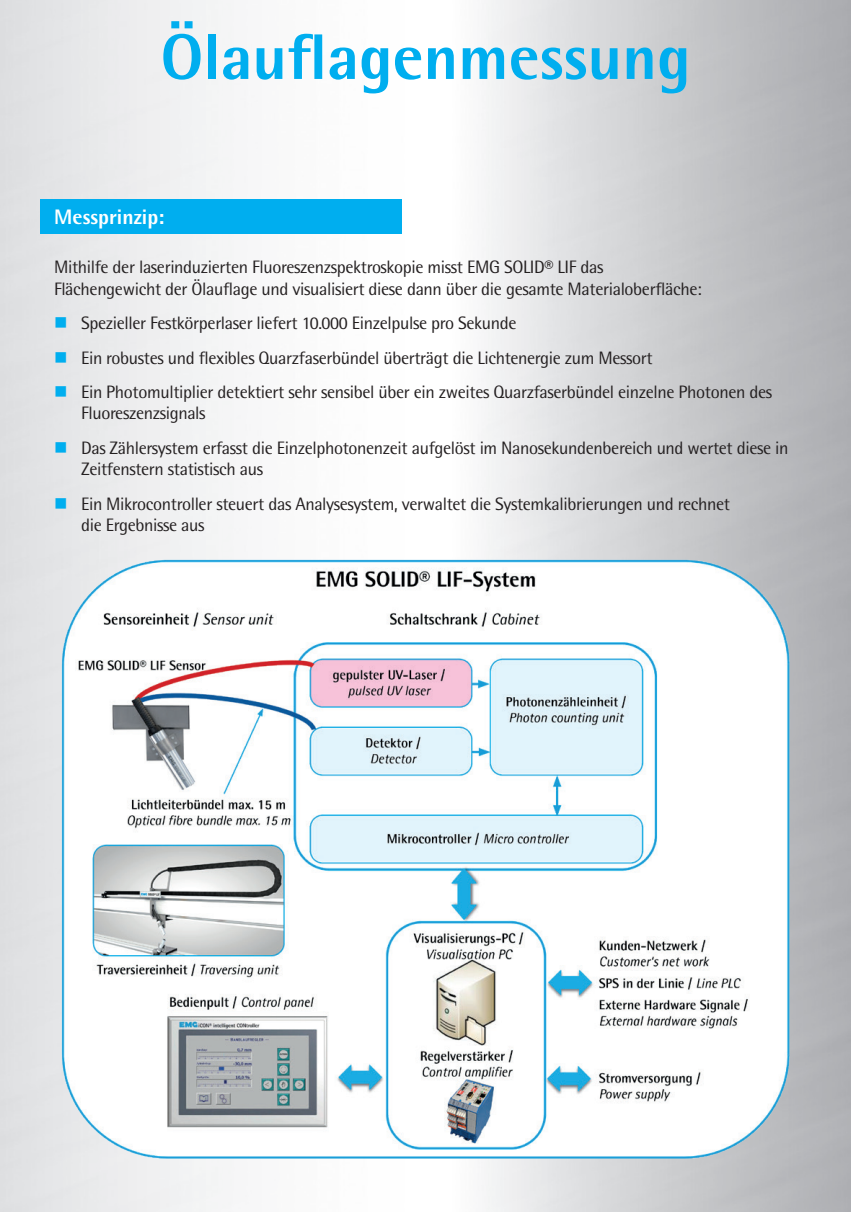
<style>
.page{position:relative;width:851px;height:1212px;background:#fff}
.page>*{position:absolute;margin:0;border:0;box-sizing:border-box;transform-origin:0 0}
.t1{font:800 64.5px "Rotis Semi Sans";color:#00aeef}
.t2{font:800 21px "Rotis Semi Sans";color:#fff}
.t3{font:18px/34.3px "Rotis Semi Sans";letter-spacing:-.02em;color:#231f20}
</style>
<div class="page">
<img style="left:0;top:0;width:850px;height:1212px">
<img style="left:54px;top:550px;width:742px;height:613px">
<div style="left:40px;top:200px;width:362px;height:34px;background:#00aeef"></div>
<svg style="left:56px;top:317px;width:10px;height:11px"></svg>
<svg style="left:56px;top:352px;width:10px;height:10px"></svg>
<svg style="left:56px;top:386px;width:10px;height:11px"></svg>
<svg style="left:56px;top:442px;width:10px;height:10px"></svg>
<svg style="left:56px;top:498px;width:10px;height:10px"></svg>
<h1 class="t1" style="left:160px;top:16px;width:531px">Ölauflagenmessung</h1>
<p class="t2" style="left:54px;top:204px;width:112px">Messprinzip:</p>
<p class="t3" style="left:54px;top:256px;width:649px;line-height:21.6px">Mithilfe der laserinduzierten Fluoreszenzspektroskopie misst EMG SOLID® LIF das<br>Flächengewicht der Ölauflage und visualisiert diese dann über die gesamte Materialoberfläche:</p>
<p class="t3" style="left:81px;top:306px;width:692px">Spezieller Festkörperlaser liefert 10.000 Einzelpulse pro Sekunde<br>Ein robustes und flexibles Quarzfaserbündel überträgt die Lichtenergie zum Messort<br>Ein Photomultiplier detektiert sehr sensibel über ein zweites Quarzfaserbündel einzelne Photonen des</p>
<p class="t3" style="left:81px;top:396px;width:708px">Fluoreszenzsignals<br>Das Zählersystem erfasst die Einzelphotonenzeit aufgelöst im Nanosekundenbereich und wertet diese in</p>
<p class="t3" style="left:81px;top:452px;width:650px">Zeitfenstern statistisch aus<br>Ein Mikrocontroller steuert das Analysesystem, verwaltet die Systemkalibrierungen und rechnet</p>
<p class="t3" style="left:81px;top:508px;width:125px">die Ergebnisse aus</p>
</div>
